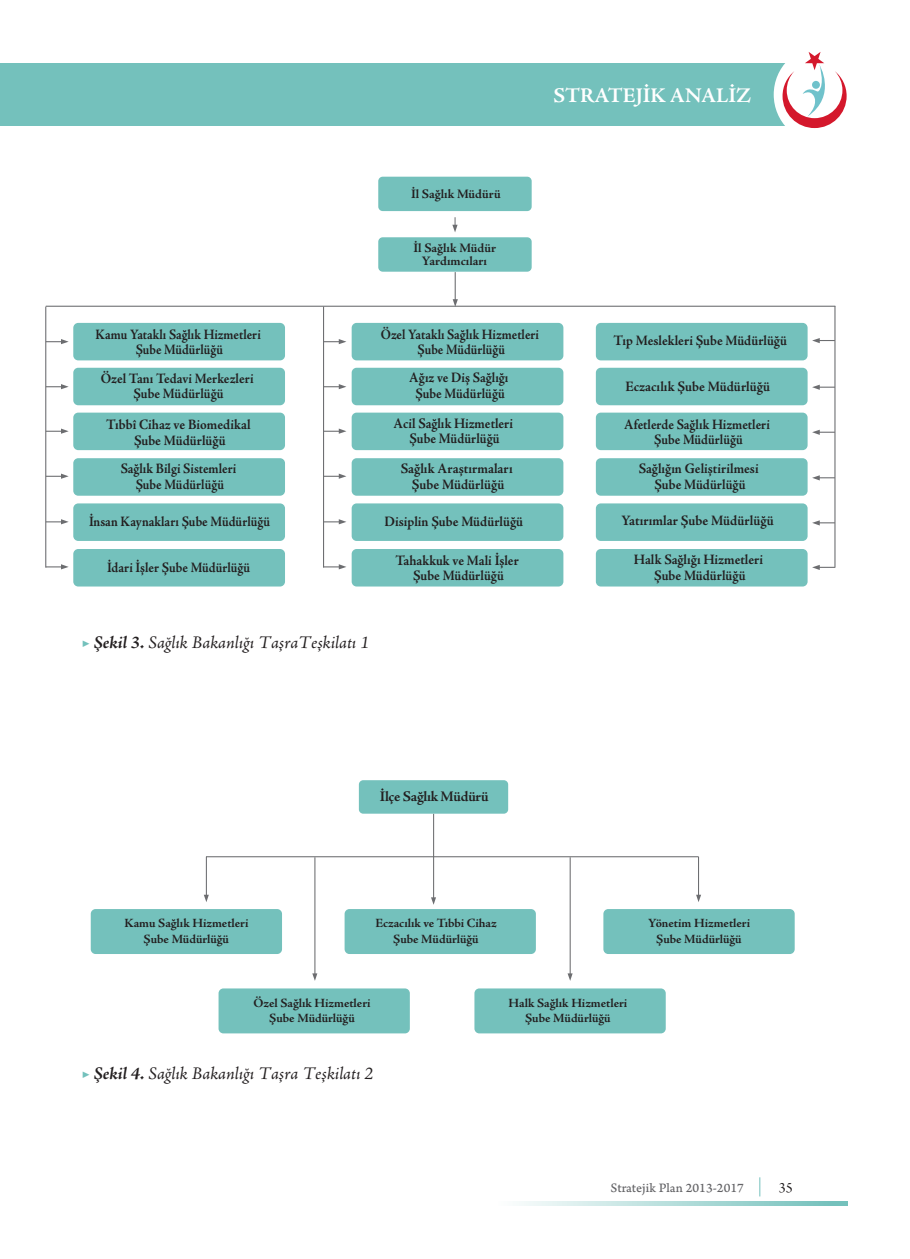
<style>
.page{position:relative;width:910px;height:1259px;background:#fff}
.page>*{position:absolute;margin:0;border:0;box-sizing:border-box;transform-origin:0 0}
.t1{font:700 21px "Adobe Jenson Pro";color:#fff}
.metin{font:italic 18px "Adobe Jenson Pro";color:#231f20}
.t2{font:15px "Arno Pro Subhead";color:#231f20}
.t3{font:700 14.7px "Adobe Jenson Pro";letter-spacing:-.02em;color:#231f20}
.t4{font:700 14.55px/15.6px "Adobe Jenson Pro";color:#231f20;text-align:center;scale:.91 1}
.t5{font:700 14.4px/15.6px "Adobe Jenson Pro";color:#231f20;text-align:center;scale:.93 1}
.t6{font:700 14.4px/15.6px "Adobe Jenson Pro";color:#231f20;text-align:center;scale:.9 1}
.t7{font:700 14.4px/15.6px "Adobe Jenson Pro";color:#231f20;text-align:center;scale:.89 1}
.t8{font:700 14.4px/15.6px "Adobe Jenson Pro";color:#231f20;text-align:center;scale:.92 1}
.t9{font:700 14.4px/15.6px "Adobe Jenson Pro";color:#231f20;text-align:center;scale:.94 1}
.t10{font:700 14.4px/15.6px "Adobe Jenson Pro";color:#231f20;text-align:center;scale:.91 1}
.t11{font:700 14.4px "Adobe Jenson Pro";color:#231f20;scale:.95 1}
.t12{font:13.5px "Arno Pro Caption";color:#636366}
.t13{font:700 13.05px/13.5px "Adobe Jenson Pro";color:#231f20;text-align:center}
.t14{font:700 12.6px/15.1px "Adobe Jenson Pro";letter-spacing:-.005em;color:#231f20;text-align:center}
.s1{font-family:"Arno Pro";font-weight:700;color:#74c1bc}
.s2{font-weight:700}
</style>
<div class="page">
<div style="left:0;top:63px;width:786px;height:63px;background:#74c1bc"></div>
<div style="left:774px;top:46px;width:97px;height:97px;background:#fff;border-radius:50%"></div>
<svg style="left:782px;top:52px;width:65px;height:76px"></svg>
<svg style="left:521px;top:1201px;width:326px;height:5px;background:#b1dcd9"></svg>
<svg style="left:759px;top:1177px;width:1px;height:19px"></svg>
<hr style="left:433px;top:813px;width:1px;height:85px;background:#6c6d70">
<svg style="left:431px;top:897px;width:5px;height:8px"></svg>
<hr style="left:314px;top:857px;width:1px;height:117px;background:#6c6d70">
<svg style="left:312px;top:973px;width:5px;height:8px"></svg>
<hr style="left:570px;top:857px;width:1px;height:117px;background:#6c6d70">
<svg style="left:568px;top:973px;width:5px;height:8px"></svg>
<hr style="left:206px;top:856px;width:1px;height:39px;background:#6c6d70">
<svg style="left:204px;top:894px;width:5px;height:8px"></svg>
<hr style="left:206px;top:856px;width:492px;height:1px;background:#6c6d70">
<hr style="left:698px;top:856px;width:1px;height:39px;background:#6c6d70">
<svg style="left:696px;top:894px;width:5px;height:8px"></svg>
<div style="left:91px;top:909px;width:191px;height:45px;background:#74c1bc;border-radius:5px"></div>
<div style="left:219px;top:988px;width:191px;height:45px;background:#74c1bc;border-radius:5px"></div>
<div style="left:474px;top:988px;width:192px;height:45px;background:#74c1bc;border-radius:5px"></div>
<div style="left:345px;top:909px;width:191px;height:45px;background:#74c1bc;border-radius:5px"></div>
<div style="left:603px;top:909px;width:192px;height:45px;background:#74c1bc;border-radius:5px"></div>
<div style="left:359px;top:780px;width:149px;height:33px;background:#74c1bc;border-radius:4px"></div>
<div style="left:378px;top:237px;width:154px;height:35px;background:#74c1bc;border-radius:4px"></div>
<div style="left:378px;top:177px;width:154px;height:34px;background:#74c1bc;border-radius:4px"></div>
<svg style="left:452px;top:217px;width:6px;height:15px"></svg>
<div style="left:73px;top:323px;width:212px;height:37px;background:#74c1bc;border-radius:5px"></div>
<div style="left:73px;top:368px;width:212px;height:37px;background:#74c1bc;border-radius:5px"></div>
<div style="left:73px;top:412px;width:212px;height:38px;background:#74c1bc;border-radius:5px"></div>
<div style="left:73px;top:458px;width:212px;height:38px;background:#74c1bc;border-radius:5px"></div>
<div style="left:73px;top:503px;width:212px;height:38px;background:#74c1bc;border-radius:5px"></div>
<div style="left:73px;top:549px;width:212px;height:37px;background:#74c1bc;border-radius:5px"></div>
<div style="left:352px;top:323px;width:211px;height:37px;background:#74c1bc;border-radius:5px"></div>
<div style="left:352px;top:368px;width:211px;height:37px;background:#74c1bc;border-radius:5px"></div>
<div style="left:352px;top:412px;width:211px;height:38px;background:#74c1bc;border-radius:5px"></div>
<div style="left:352px;top:458px;width:211px;height:38px;background:#74c1bc;border-radius:5px"></div>
<div style="left:352px;top:503px;width:211px;height:38px;background:#74c1bc;border-radius:5px"></div>
<div style="left:352px;top:549px;width:211px;height:37px;background:#74c1bc;border-radius:5px"></div>
<div style="left:596px;top:323px;width:212px;height:37px;background:#74c1bc;border-radius:5px"></div>
<div style="left:596px;top:368px;width:212px;height:37px;background:#74c1bc;border-radius:5px"></div>
<div style="left:596px;top:412px;width:212px;height:38px;background:#74c1bc;border-radius:5px"></div>
<div style="left:596px;top:458px;width:212px;height:38px;background:#74c1bc;border-radius:5px"></div>
<div style="left:596px;top:503px;width:212px;height:38px;background:#74c1bc;border-radius:5px"></div>
<div style="left:596px;top:549px;width:212px;height:37px;background:#74c1bc;border-radius:5px"></div>
<hr style="left:46px;top:306px;width:789px;height:1px;background:#6c6d70">
<svg style="left:46px;top:564px;width:23px;height:5px"></svg>
<svg style="left:46px;top:519px;width:23px;height:5px"></svg>
<svg style="left:46px;top:473px;width:23px;height:6px"></svg>
<svg style="left:46px;top:428px;width:23px;height:6px"></svg>
<svg style="left:46px;top:384px;width:23px;height:5px"></svg>
<svg style="left:46px;top:339px;width:23px;height:5px"></svg>
<hr style="left:45px;top:307px;width:1px;height:260px;background:#6c6d70">
<svg style="left:324px;top:564px;width:22px;height:5px"></svg>
<svg style="left:324px;top:519px;width:22px;height:5px"></svg>
<svg style="left:324px;top:473px;width:22px;height:6px"></svg>
<svg style="left:324px;top:428px;width:22px;height:6px"></svg>
<svg style="left:324px;top:384px;width:22px;height:5px"></svg>
<svg style="left:324px;top:339px;width:22px;height:5px"></svg>
<hr style="left:323px;top:307px;width:1px;height:260px;background:#6c6d70">
<svg style="left:812px;top:338px;width:22px;height:5px"></svg>
<svg style="left:812px;top:385px;width:22px;height:5px"></svg>
<svg style="left:812px;top:430px;width:22px;height:5px"></svg>
<svg style="left:812px;top:475px;width:22px;height:5px"></svg>
<svg style="left:812px;top:520px;width:22px;height:5px"></svg>
<svg style="left:812px;top:565px;width:22px;height:5px"></svg>
<hr style="left:834px;top:306px;width:1px;height:262px;background:#6c6d70">
<svg style="left:453px;top:272px;width:5px;height:35px"></svg>
<p class="t1" style="left:553px;top:83px;width:199px">STRATEJİK ANALİZ</p>
<p class="t13" style="left:411px;top:187px;width:91px">İl Sağlık Müdürü</p>
<p class="t13" style="left:414px;top:241px;width:84px">İl Sağlık Müdür<br>Yardımcıları</p>
<p class="t7" style="left:95px;top:326px;width:187px">Kamu Yataklı Sağlık Hizmetleri<br>Şube Müdürlüğü</p>
<p class="t8" style="left:101px;top:370px;width:167px">Özel Tanı Tedavi Merkezleri<br>Şube Müdürlüğü</p>
<p class="t7" style="left:381px;top:326px;width:179px">Özel Yataklı Sağlık Hizmetleri<br>Şube Müdürlüğü</p>
<p class="t10" style="left:409px;top:370px;width:111px">Ağız ve Diş Sağlığı<br>Şube Müdürlüğü</p>
<p class="t5" style="left:106px;top:417px;width:157px">Tıbbî Cihaz ve Biomedikal<br>Şube Müdürlüğü</p>
<p class="t4" style="left:393px;top:415px;width:133px">Acil Sağlık Hizmetleri<br>Şube Müdürlüğü</p>
<p class="t6" style="left:121px;top:461px;width:130px">Sağlık Bilgi Sistemleri<br>Şube Müdürlüğü</p>
<p class="t9" style="left:401px;top:461px;width:121px">Sağlık Araştırmaları<br>Şube Müdürlüğü</p>
<p class="t6" style="left:89px;top:514px;width:203px">İnsan Kaynakları Şube Müdürlüğü</p>
<p class="t5" style="left:384px;top:513px;width:151px">Disiplin Şube Müdürlüğü</p>
<p class="t6" style="left:107px;top:560px;width:161px">İdari İşler Şube Müdürlüğü</p>
<p class="t8" style="left:395px;top:552px;width:136px">Tahakkuk ve Mali İşler<br>Şube Müdürlüğü</p>
<p class="metin" style="left:82px;top:632px;width:289px"><span class="s1">▶</span> <span class="s2">Şekil 3.</span> Sağlık Bakanlığı TaşraTeşkilatı 1</p>
<p class="t5" style="left:614px;top:333px;width:188px">Tıp Meslekleri Şube Müdürlüğü</p>
<p class="t9" style="left:625px;top:379px;width:155px">Eczacılık Şube Müdürlüğü</p>
<p class="t6" style="left:624px;top:417px;width:163px">Afetlerde Sağlık Hizmetleri<br>Şube Müdürlüğü</p>
<p class="t5" style="left:639px;top:461px;width:130px">Sağlığın Geliştirilmesi<br>Şube Müdürlüğü</p>
<p class="t11" style="left:621px;top:512px;width:162px">Yatırımlar Şube Müdürlüğü</p>
<p class="t5" style="left:634px;top:552px;width:140px">Halk Sağlığı Hizmetleri<br>Şube Müdürlüğü</p>
<p class="t3" style="left:380px;top:788px;width:110px">İlçe Sağlık Müdürü</p>
<p class="t14" style="left:124px;top:916px;width:126px">Kamu Sağlık Hizmetleri<br>Şube Müdürlüğü</p>
<p class="t14" style="left:375px;top:916px;width:123px">Eczacılık ve Tıbbi Cihaz<br>Şube Müdürlüğü</p>
<p class="t14" style="left:648px;top:916px;width:104px">Yönetim Hizmetleri<br>Şube Müdürlüğü</p>
<p class="t14" style="left:254px;top:995px;width:119px">Özel Sağlık Hizmetleri<br>Şube Müdürlüğü</p>
<p class="t14" style="left:509px;top:995px;width:120px">Halk Sağlık Hizmetleri<br>Şube Müdürlüğü</p>
<p class="metin" style="left:82px;top:1063px;width:293px"><span class="s1">▶</span> <span class="s2">Şekil 4.</span> Sağlık Bakanlığı Taşra Teşkilatı 2</p>
<p class="t12" style="left:611px;top:1179px;width:135px">Stratejik Plan 2013-2017</p>
<p class="t2" style="left:779px;top:1179px;width:15px">35</p>
</div>
